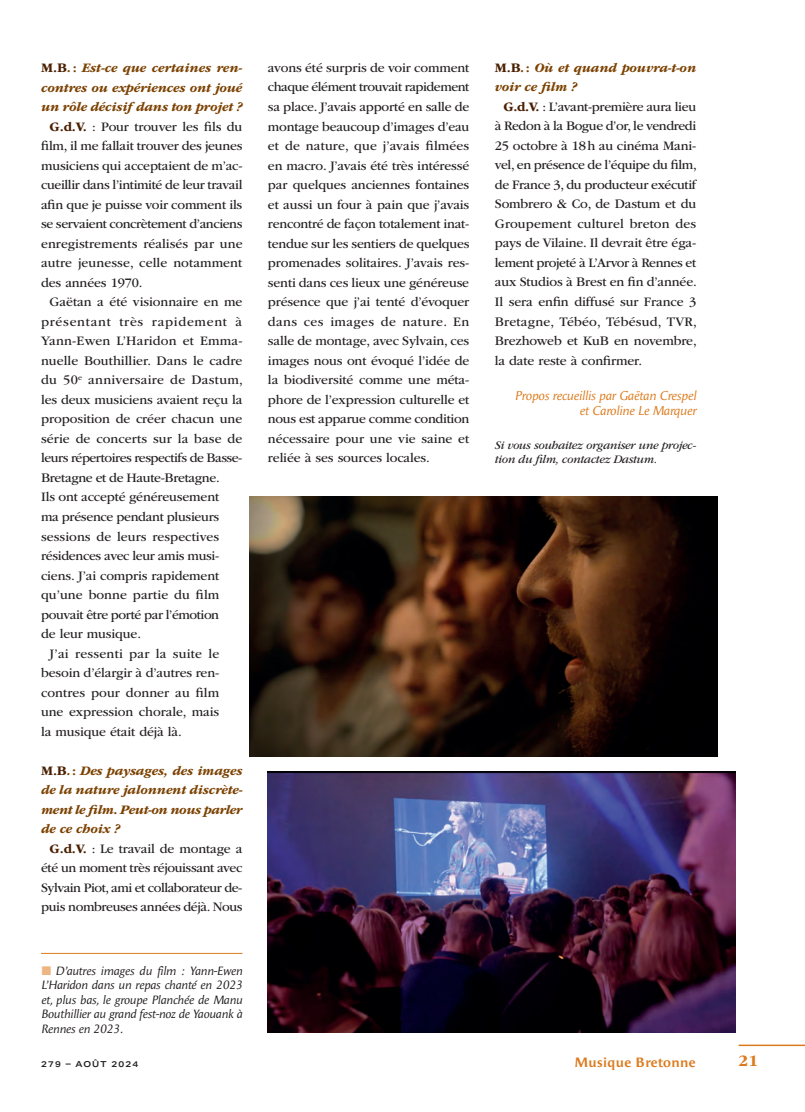
<style>
.page{position:relative;width:805px;height:1112px;background:#fff}
.page>*{position:absolute;margin:0;border:0;box-sizing:border-box;transform-origin:0 0}
.t1{font:700 16.5px "ITC Garamond Std";color:#dc7b1e}
.t2{font:13.5px/19.5px "ITC Garamond Std";letter-spacing:-.01em;color:#231f20;text-align:justify}
.t3{font:italic 700 13.5px/19.5px "ITC Garamond Std";letter-spacing:-.01em;color:#7b4100;text-align:justify}
.t4{font:13.5px "ITC Garamond Std";letter-spacing:-.03em;color:#231f20}
.t5{font:13.5px "ITC Garamond Std";letter-spacing:.02em;color:#231f20}
.t6{font:13.5px "ITC Garamond Std";letter-spacing:-.035em;color:#231f20}
.t7{font:13.5px "ITC Garamond Std";letter-spacing:.05em;color:#231f20}
.t8{font:13.5px "ITC Garamond Std";letter-spacing:.015em;color:#231f20}
.t9{font:700 13.5px "Angie Sans Std";letter-spacing:.025em;color:#dc7b1e}
.t10{font:italic 12.75px/15.3px "Angie Sans Std";letter-spacing:-.01em;color:#dc7b1e;text-align:right}
.t11{font:italic 12px/14.4px "Angie Sans Std";letter-spacing:-.01em;color:#231f20;text-align:justify}
.t12{font:italic 12px/14.4px "ITC Garamond Std";letter-spacing:-.025em;color:#231f20}
.t13{font:600 8.25px "Aktiv Grotesk Ex";letter-spacing:.15em;color:#231f20}
.s1{font-style:normal;color:#4a1f00}
.s2{font-style:normal}
.s3{font-weight:700;color:#4a1f00}
</style>
<div class="page">
<hr style="left:738px;top:1044px;width:67px;height:1px;background:#dc7b1e">
<hr style="left:41px;top:952px;width:201px;height:1px;background:#dc7b1e">
<img style="left:249px;top:496px;width:468px;height:260px">
<img style="left:267px;top:771px;width:468px;height:261px">
<p class="t3" style="left:41px;top:58px;width:203px"><span class="s1">M.B</span>.<span class="s2">:</span> Est-ce que certaines ren-</p>
<p class="t3" style="left:41px;top:78px;width:203px">contres ou expériences ont joué</p>
<p class="t3" style="left:41px;top:97px;width:203px">un rôle décisif dans ton projet ?</p>
<p class="t2" style="left:50px;top:117px;width:194px"><span class="s3">G.d.V.</span> : Pour trouver les fils du</p>
<p class="t2" style="left:41px;top:136px;width:203px">film, il me fallait trouver des jeunes</p>
<p class="t2" style="left:41px;top:156px;width:203px">musiciens qui acceptaient de m’ac-</p>
<p class="t2" style="left:41px;top:175px;width:203px">cueillir dans l’intimité de leur travail</p>
<p class="t2" style="left:41px;top:195px;width:203px">afin que je puisse voir comment ils</p>
<p class="t4" style="left:41px;top:216px;width:203px">se servaient concrètement d’anciens</p>
<p class="t2" style="left:41px;top:234px;width:203px">enregistrements réalisés par une</p>
<p class="t2" style="left:41px;top:253px;width:203px">autre jeunesse, celle notamment</p>
<p class="t2" style="left:41px;top:273px;width:103px">des années 1970.</p>
<p class="t2" style="left:50px;top:292px;width:194px">Gaëtan a été visionnaire en me</p>
<p class="t7" style="left:41px;top:314px;width:203px">présentant très rapidement à</p>
<p class="t8" style="left:41px;top:333px;width:203px">Yann-Ewen L’Haridon et Emma-</p>
<p class="t2" style="left:41px;top:351px;width:203px">nuelle Bouthillier. Dans le cadre</p>
<p class="t5" style="left:41px;top:372px;width:203px">du 50<sup>e</sup> anniversaire de Dastum,</p>
<p class="t2" style="left:41px;top:390px;width:203px">les deux musiciens avaient reçu la</p>
<p class="t2" style="left:41px;top:409px;width:203px">proposition de créer chacun une</p>
<p class="t2" style="left:41px;top:429px;width:203px">série de concerts sur la base de</p>
<p class="t6" style="left:41px;top:450px;width:203px">leurs répertoires respectifs de Basse-</p>
<p class="t2" style="left:41px;top:468px;width:180px">Bretagne et de Haute-Bretagne.</p>
<p class="t2" style="left:41px;top:487px;width:180px">Ils ont accepté généreusement</p>
<p class="t2" style="left:41px;top:507px;width:180px">ma présence pendant plusieurs</p>
<p class="t2" style="left:41px;top:526px;width:179px">sessions de leurs respectives</p>
<p class="t2" style="left:41px;top:546px;width:180px">résidences avec leur amis musi-</p>
<p class="t2" style="left:41px;top:565px;width:180px">ciens. J’ai compris rapidement</p>
<p class="t2" style="left:41px;top:585px;width:180px">qu’une bonne partie du film</p>
<p class="t4" style="left:41px;top:606px;width:179px">pouvait être porté par l’émotion</p>
<p class="t2" style="left:41px;top:624px;width:101px">de leur musique.</p>
<p class="t5" style="left:50px;top:645px;width:171px">J’ai ressenti par la suite le</p>
<p class="t2" style="left:41px;top:663px;width:180px">besoin d’élargir à d’autres ren-</p>
<p class="t2" style="left:41px;top:682px;width:180px">contres pour donner au film</p>
<p class="t2" style="left:41px;top:702px;width:180px">une expression chorale, mais</p>
<p class="t2" style="left:41px;top:721px;width:142px">la musique était déjà là.</p>
<p class="t3" style="left:41px;top:760px;width:203px"><span class="s1">M.B</span>.<span class="s2">:</span> Des paysages, des images de la nature jalonnent discrète&shy;ment le film. Peut-on nous parler de ce choix ?</p>
<p class="t2" style="left:41px;top:838px;width:203px;text-indent:9px"><span class="s3">G.d.V.</span> : Le travail de montage a été un moment très réjouissant avec Sylvain Piot, ami et collaborateur de&shy;puis nombreuses années déjà. Nous</p>
<p class="t11" style="left:41px;top:963px;width:203px;text-indent:14px">D’autres images du film : Yann-Ewen L’Haridon dans un repas chanté en 2023 et, plus bas, le groupe Planchée de Manu Bouthillier au grand fest-noz de Yaouank à Rennes en 2023.</p>
<p class="t2" style="left:268px;top:58px;width:203px">avons été surpris de voir comment chaque élément trouvait rapidement sa place. J’avais apporté en salle de montage beaucoup d’images d’eau et de nature, que j’avais filmées en macro. J’avais été très intéressé par quelques anciennes fontaines et aussi un four à pain que j’avais rencontré de façon totalement inat&shy;tendue sur les sentiers de quelques promenades solitaires. J’avais res&shy;senti dans ces lieux une généreuse présence que j’ai tenté d’évoquer dans ces images de nature. En salle de montage, avec Sylvain, ces images nous ont évoqué l’idée de la biodiversité comme une méta&shy;phore de l’expression culturelle et nous est apparue comme condition nécessaire pour une vie saine et reliée à ses sources locales.</p>
<p class="t3" style="left:495px;top:58px;width:203px"><span class="s1">M.B</span>.<span class="s2">:</span> Où et quand pouvra-t-on voir ce film ?</p>
<p class="t2" style="left:495px;top:97px;width:203px;text-indent:9px"><span class="s3">G.d.V.</span> : L’avant-première aura lieu à Redon à la Bogue d’or, le vendredi 25 octobre à 18h au cinéma Mani&shy;vel, en présence de l’équipe du film, de France 3, du producteur exécutif Sombrero &amp; Co, de Dastum et du Groupement culturel breton des pays de Vilaine. Il devrait être éga&shy;lement projeté à L’Arvor à Rennes et aux Studios à Brest en fin d’année.<br>Il sera enfin diffusé sur France 3<br>Bretagne, Tébéo, Tébésud, TVR, Brezhoweb et KuB en novembre, la date reste à confirmer.</p>
<p class="t10" style="left:515px;top:388px;width:183px">Propos recueillis par Gaëtan Crespel et Caroline Le Marquer</p>
<p class="t12" style="left:495px;top:438px;width:203px">Si vous souhaitez organiser une projec&shy;tion du film, contactez Dastum.</p>
<p class="t13" style="left:41px;top:1058px;width:99px">279 – AOÛT 2024</p>
<p class="t9" style="left:574px;top:1054px;width:123px">Musique Bretonne</p>
<p class="t1" style="left:738px;top:1051px;width:21px">21</p>
</div>
